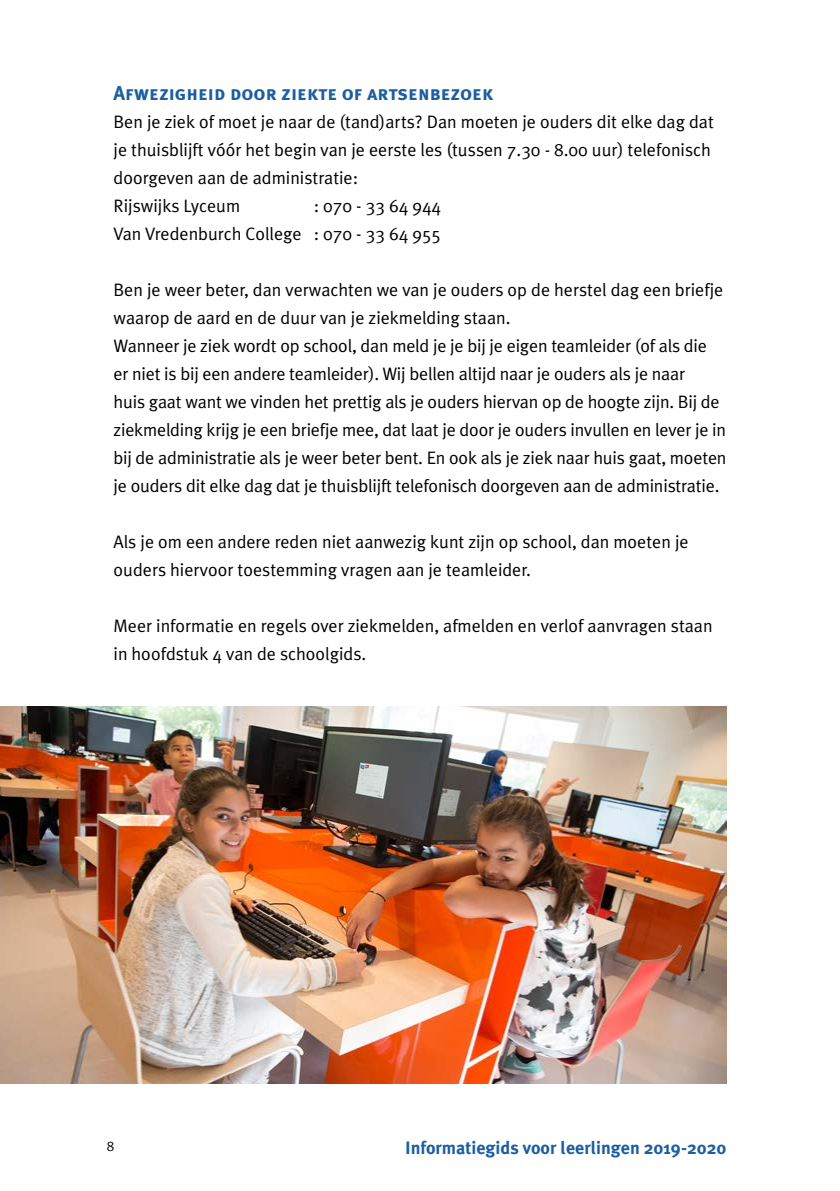
<style>
.page{position:relative;width:840px;height:1191px;background:#fff}
.page>*{position:absolute;margin:0;border:0;box-sizing:border-box;transform-origin:0 0}
.t1{font:20px "Meta Plus Bold Caps";color:#1c5ea0}
.t2{font:18px/28px "Meta Plus Normal";color:#000}
.t3{font:700 18px "Meta Plus";color:#1c5ea0}
.t4{font:14px "Meta Plus Normal";color:#000}
</style>
<div class="page">
<img style="left:0;top:706px;width:726px;height:377px">
<p class="t1" style="left:113px;top:82px;width:381px">Afwezigheid door ziekte of artsenbezoek</p>
<p class="t2" style="left:113px;top:108px;width:601px">Ben je ziek of moet je naar de (tand)arts? Dan moeten je ouders dit elke dag dat je thuisblijft vóór het begin van je eerste les (tussen 7.30 - 8.00 uur) telefonisch doorgeven aan de administratie:<br>Rijswijks Lyceum</p>
<p class="t2" style="left:113px;top:192px;width:329px;text-align:right">: 070 - 33 64 944<br>Van Vredenburch College : 070 - 33 64 955</p>
<p class="t2" style="left:113px;top:276px;width:614px">Ben je weer beter, dan verwachten we van je ouders op de herstel dag een briefje waarop de aard en de duur van je ziekmelding staan.<br>Wanneer je ziek wordt op school, dan meld je je bij je eigen teamleider (of als die<br>er niet is bij een andere teamleider). Wij bellen altijd naar je ouders als je naar<br>huis gaat want we vinden het prettig als je ouders hiervan op de hoogte zijn. Bij de ziekmelding krijg je een briefje mee, dat laat je door je ouders invullen en lever je in bij de administratie als je weer beter bent. En ook als je ziek naar huis gaat, moeten je ouders dit elke dag dat je thuisblijft telefonisch doorgeven aan de administratie.</p>
<p class="t2" style="left:113px;top:528px;width:576px">Als je om een andere reden niet aanwezig kunt zijn op school, dan moeten je ouders hiervoor toestemming vragen aan je teamleider.</p>
<p class="t2" style="left:113px;top:612px;width:600px">Meer informatie en regels over ziekmelden, afmelden en verlof aanvragen staan in hoofdstuk 4 van de schoolgids.</p>
<p class="t4" style="left:107px;top:1138px;width:9px">8</p>
<p class="t3" style="left:405px;top:1137px;width:323px">Informatiegids voor leerlingen 2019-2020</p>
</div>
